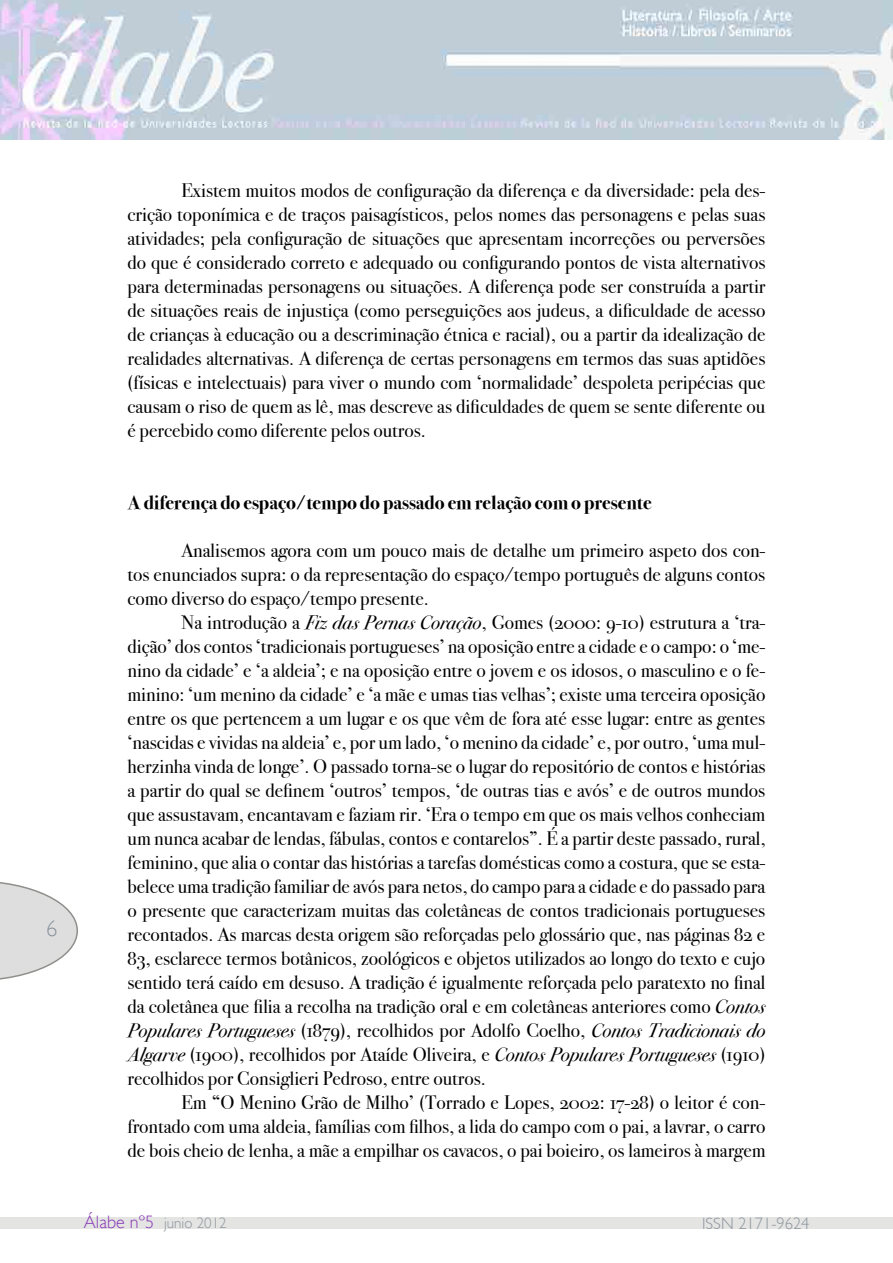
<style>
.page{position:relative;width:893px;height:1263px;background:#fff}
.page>*{position:absolute;margin:0;border:0;box-sizing:border-box;transform-origin:0 0}
.t1{font:300 22.5px "Gill Sans";color:#8a949d}
.t2{font:19.5px/24px "Bodoni Svty Two OSITCTT Book";color:#000;text-align:justify}
.t3{font:19.5px "Bodoni Svty Two OSITCTT Book It";color:#000}
.t4{font:19.5px "Bodoni Svty Two OSITCTT Bold";color:#000}
.t5{font:300 16.5px "Gill Sans";color:#8c959c}
.t6{font:300 15px "Gill Sans";color:#8c959c}
.s1{font-family:"Bodoni Svty Two OSITCTT Book It"}
.s2{font-family:"Bodoni Svty Two OSITCTT Book"}
.s3{font-size:18px;color:#893ab6}
</style>
<div class="page">
<svg style="left:0;top:882px;width:78px;height:98px"></svg>
<div style="left:0;top:1218px;width:893px;height:11px;background:#e4e4e3"></div>
<img style="left:0;top:0;width:893px;height:139px">
<p class="t1" style="left:46px;top:916px;width:13px">6</p>
<p class="t2" style="left:128px;top:178px;width:639px;text-indent:54px">Existem muitos modos de configuração da diferença e da diversidade: pela des&shy;crição toponímica e de traços paisagísticos, pelos nomes das personagens e pelas suas atividades; pela configuração de situações que apresentam incorreções ou perversões do que é considerado correto e adequado ou configurando pontos de vista alternativos para determinadas personagens ou situações. A diferença pode ser construída a partir de situações reais de injustiça (como perseguições aos judeus, a dificuldade de acesso de crianças à educação ou a descriminação étnica e racial), ou a partir da idealização de realidades alternativas. A diferença de certas personagens em termos das suas aptidões (físicas e intelectuais) para viver o mundo com ‘normalidade’ despoleta peripécias que causam o riso de quem as lê, mas descreve as dificuldades de quem se sente diferente ou é percebido como diferente pelos outros.</p>
<p class="t4" style="left:128px;top:491px;width:526px">A diferença do espaço/tempo do passado em relação com o presente</p>
<p class="t2" style="left:128px;top:538px;width:639px;text-indent:54px">Analisemos agora com um pouco mais de detalhe um primeiro aspeto dos con&shy;tos enunciados supra: o da representação do espaço/tempo português de alguns contos como diverso do espaço/tempo presente.</p>
<p class="t2" style="left:128px;top:610px;width:639px;text-indent:54px">Na introdução a <span class="s1">Fiz das Pernas Coração</span>, Gomes (2000: 9-10) estrutura a ‘tra&shy;dição’ dos contos ‘tradicionais portugueses’ na oposição entre a cidade e o campo: o ‘me&shy;nino da cidade’ e ‘a aldeia’; e na oposição entre o jovem e os idosos, o masculino e o fe&shy;minino: ‘um menino da cidade’ e ‘a mãe e umas tias velhas’; existe uma terceira oposição entre os que pertencem a um lugar e os que vêm de fora até esse lugar: entre as gentes ‘nascidas e vividas na aldeia’ e, por um lado, ‘o menino da cidade’ e, por outro, ‘uma mul&shy;herzinha vinda de longe’. O passado torna-se o lugar do repositório de contos e histórias a partir do qual se definem ‘outros’ tempos, ‘de outras tias e avós’ e de outros mundos que assustavam, encantavam e faziam rir. ‘Era o tempo em que os mais velhos conheciam um nunca acabar de lendas, fábulas, contos e contarelos”. É a partir deste passado, rural, feminino, que alia o contar das histórias a tarefas domésticas como a costura, que se esta&shy;belece uma tradição familiar de avós para netos, do campo para a cidade e do passado para o presente que caracterizam muitas das coletâneas de contos tradicionais portugueses recontados. As marcas desta origem são reforçadas pelo glossário que, nas páginas 82 e 83, esclarece termos botânicos, zoológicos e objetos utilizados ao longo do texto e cujo sentido terá caído em desuso. A tradição é igualmente reforçada pelo paratexto no final da coletânea que filia a recolha na tradição oral e em coletâneas anteriores como <span class="s1">Contos</span></p>
<p class="t3" style="left:128px;top:1019px;width:639px">Populares Portugueses <span class="s2">(1879), recolhidos por Adolfo Coelho,</span> Contos Tradicionais do</p>
<p class="t2" style="left:128px;top:1042px;width:639px"><span class="s1">Algarve</span> (1900), recolhidos por Ataíde Oliveira, e <span class="s1">Contos Populares Portugueses</span> (1910) recolhidos por Consiglieri Pedroso, entre outros.</p>
<p class="t2" style="left:128px;top:1090px;width:639px;text-indent:54px">Em “O Menino Grão de Milho’ (Torrado e Lopes, 2002: 17-28) o leitor é con&shy;frontado com uma aldeia, famílias com filhos, a lida do campo com o pai, a lavrar, o carro de bois cheio de lenha, a mãe a empilhar os cavacos, o pai boieiro, os lameiros à margem</p>
<p class="t6" style="left:84px;top:1214px;width:144px"><span class="s3">Álabe nº5</span> junio 2012</p>
<p class="t5" style="left:702px;top:1214px;width:109px">ISSN 2171-9624</p>
</div>
